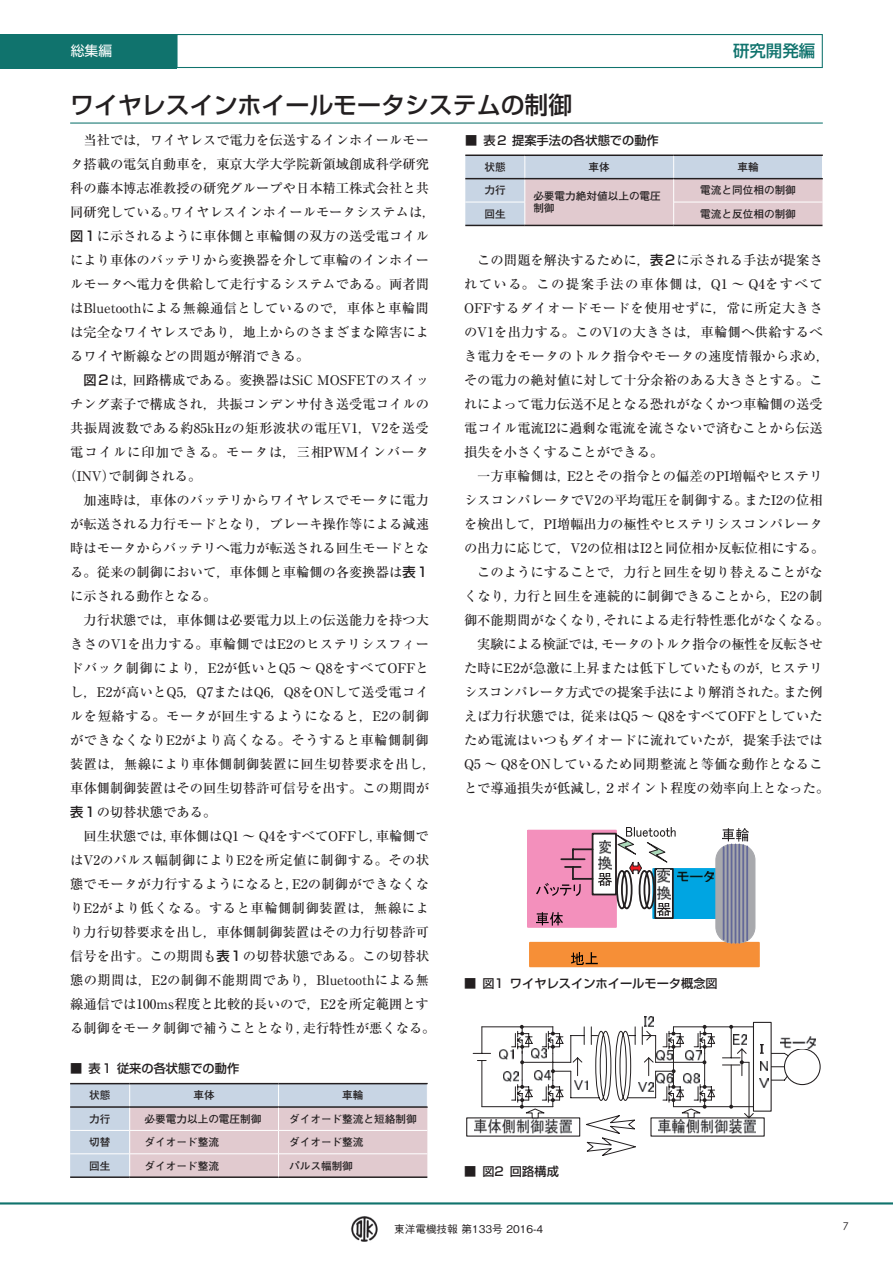
<style>
.page{position:relative;width:893px;height:1263px;background:#fff}
.page>*{position:absolute;margin:0;border:0;box-sizing:border-box;transform-origin:0 0}
.t1{font:500 23.85px "Shin Go Pro";color:#231f20}
.t2{font:500 16.5px "Shin Go Pro";color:#10736d}
.t3{font:13.8px "Shin Go Pro";color:#fff}
.t4{font:500 13.35px/24px "Ryumin Pro";color:#231f20}
.t5{font:500 13.35px "Ryumin Pro";letter-spacing:.03em;color:#231f20}
.t6{font:500 13.35px "Ryumin Pro";letter-spacing:.04em;color:#231f20}
.t7{font:500 13.35px "Ryumin Pro";letter-spacing:.045em;color:#231f20}
.t8{font:500 13.35px "Ryumin Pro";letter-spacing:.035em;color:#231f20}
.t9{font:500 13.35px "Ryumin Pro";letter-spacing:.02em;color:#231f20}
.t10{font:500 13.35px "Ryumin Pro";letter-spacing:.075em;color:#231f20}
.t11{font:500 12.15px "Shin Go Pro";color:#231f20}
.t12{font:700 10.65px/12.8px "Futo Go B101 Pro";color:#231f20}
.t13{font:500 10.65px "Gothic BBB Pro";color:#231f20}
.t14{font:10.65px "Century Gothic";color:#231f20}
.s1{font-family:"Shin Go Pro"}
</style>
<div class="page">
<hr style="left:0;top:1202px;width:893px;height:2px;background:#10736d">
<div style="left:176px;top:34px;width:647px;height:34px;border:1px solid #10736d"></div>
<div style="left:0;top:34px;width:176px;height:34px;background:#10736d"></div>
<hr style="left:70px;top:123px;width:753px;height:1px;background:#10736d">
<hr style="left:70px;top:1083px;width:60px;height:1px;background:#231f20">
<hr style="left:130px;top:1083px;width:149px;height:1px;background:#231f20">
<hr style="left:279px;top:1083px;width:149px;height:1px;background:#231f20">
<hr style="left:70px;top:1176px;width:60px;height:2px;background:#231f20">
<hr style="left:130px;top:1176px;width:149px;height:2px;background:#231f20">
<hr style="left:279px;top:1176px;width:148px;height:2px;background:#231f20">
<svg style="left:70px;top:1084px;width:358px;height:93px;background:#d4cad3"></svg>
<svg style="left:465px;top:155px;width:358px;height:70px;background:#cfc8d1"></svg>
<hr style="left:525px;top:225px;width:149px;height:1px;background:#231f20">
<hr style="left:465px;top:225px;width:60px;height:1px;background:#231f20">
<hr style="left:674px;top:225px;width:148px;height:1px;background:#231f20">
<div style="left:528px;top:831px;width:88px;height:96px;background:#f390bc"></div>
<div style="left:527px;top:830px;width:90px;height:98px;border:2px solid #f390bc"></div>
<div style="left:593px;top:834px;width:23px;height:60px;background:#fff"></div>
<div style="left:592px;top:833px;width:25px;height:62px;border:2px solid #231f20"></div>
<div style="left:653px;top:869px;width:63px;height:49px;background:#00a5e2"></div>
<div style="left:652px;top:868px;width:65px;height:51px;border:2px solid #00a5e2"></div>
<div style="left:530px;top:943px;width:229px;height:23px;background:#f68f37"></div>
<div style="left:529px;top:942px;width:231px;height:25px;border:2px solid #f68f37"></div>
<svg style="left:657px;top:915px;width:14px;height:1px"></svg>
<div style="left:654px;top:868px;width:20px;height:51px;border:2px solid #231f20"></div>
<svg style="left:716px;top:844px;width:39px;height:99px;background:#9d9fa9"></svg>
<div style="left:715px;top:844px;width:40px;height:99px;border:1px solid #a8a9ad;border-radius:16px"></div>
<hr style="left:746px;top:846px;width:2px;height:94px;background:#636898">
<hr style="left:723px;top:847px;width:1px;height:92px;background:#636898">
<hr style="left:727px;top:845px;width:1px;height:97px;background:#636898">
<hr style="left:731px;top:844px;width:1px;height:99px;background:#636898">
<hr style="left:742px;top:845px;width:2px;height:96px;background:#636898">
<hr style="left:738px;top:844px;width:2px;height:99px;background:#636898">
<hr style="left:735px;top:844px;width:1px;height:99px;background:#636898">
<hr style="left:573px;top:878px;width:20px;height:2px;background:#231f20">
<hr style="left:573px;top:848px;width:20px;height:2px;background:#231f20">
<svg style="left:572px;top:849px;width:2px;height:9px"></svg>
<svg style="left:565px;top:866px;width:16px;height:13px"></svg>
<hr style="left:561px;top:858px;width:24px;height:2px;background:#231f20">
<img style="left:537px;top:883px;width:44px;height:13px">
<img style="left:571px;top:952px;width:26px;height:12px">
<img style="left:536px;top:913px;width:26px;height:13px">
<img style="left:722px;top:828px;width:26px;height:13px">
<img style="left:627px;top:828px;width:49px;height:8px">
<svg style="left:598px;top:834px;width:77px;height:81px"></svg>
<img style="left:678px;top:870px;width:35px;height:12px">
<hr style="left:677px;top:869px;width:36px;height:1px;background:#00a5e2">
<div style="left:784px;top:1048px;width:37px;height:37px;border:1px solid #231f20;border-radius:50%"></div>
<img style="left:789px;top:1036px;width:26px;height:12px">
<div style="left:466px;top:1117px;width:114px;height:19px;border:1px solid #231f20"></div>
<svg style="left:473px;top:1017px;width:316px;height:139px"></svg>
<img style="left:351px;top:1216px;width:27px;height:26px">
<p class="t3" style="left:71px;top:40px;width:43px">総集編</p>
<p class="t2" style="left:733px;top:37px;width:84px">研究開発編</p>
<h1 class="t1" style="left:70px;top:86px;width:504px">ワイヤレスインホイールモータシステムの制御</h1>
<p class="t4" style="left:70px;top:128px;width:367px;text-indent:13px">当社では，ワイヤレスで電力を伝送するインホイールモータ搭載の電気自動車を，東京大学大学院新領域創成科学研究科の藤本博志准教授の研究グループや日本精工株式会社と共同研究している。ワイヤレスインホイールモータシステムは，<span class="s1">図１</span>に示されるように車体側と車輪側の双方の送受電コイルにより車体のバッテリから変換器を介して車輪のインホイールモータへ電力を供給して走行するシステムである。両者間はBluetoothによる無線通信としているので，車体と車輪間は完全なワイヤレスであり，地上からのさまざまな障害によるワイヤ断線などの問題が解消できる。</p>
<p class="t4" style="left:83px;top:367px;width:347px"><span class="s1">図２</span>は，回路構成である。変換器はSiC MOSFETのスイッ</p>
<p class="t4" style="left:70px;top:391px;width:360px">チング素子で構成され，共振コンデンサ付き送受電コイルの</p>
<p class="t6" style="left:70px;top:418px;width:360px">共振周波数である約85kHzの矩形波状の電圧V1，V2を送受</p>
<p class="t10" style="left:70px;top:442px;width:360px">電コイルに印加できる。モータは，三相PWMインバータ</p>
<p class="t4" style="left:64px;top:463px;width:140px">（INV）で制御される。</p>
<p class="t4" style="left:83px;top:487px;width:347px">加速時は，車体のバッテリからワイヤレスでモータに電力</p>
<p class="t4" style="left:70px;top:511px;width:360px">が転送される力行モードとなり，ブレーキ操作等による減速</p>
<p class="t4" style="left:70px;top:535px;width:360px">時はモータからバッテリへ電力が転送される回生モードとな</p>
<p class="t4" style="left:70px;top:559px;width:360px">る。従来の制御において，車体側と車輪側の各変換器は<span class="s1">表１</span></p>
<p class="t4" style="left:70px;top:583px;width:148px">に示される動作となる。</p>
<p class="t4" style="left:83px;top:607px;width:347px">力行状態では，車体側は必要電力以上の伝送能力を持つ大</p>
<p class="t5" style="left:70px;top:633px;width:360px">きさのV1を出力する。車輪側ではE2のヒステリシスフィー</p>
<p class="t7" style="left:70px;top:657px;width:360px">ドバック制御により，E2が低いとQ5 ～ Q8をすべてOFFと</p>
<p class="t4" style="left:70px;top:679px;width:360px">し，E2が高いとQ5，Q7またはQ6，Q8をONして送受電コイ</p>
<p class="t6" style="left:70px;top:705px;width:360px">ルを短絡する。モータが回生するようになると，E2の制御</p>
<p class="t8" style="left:70px;top:729px;width:360px">ができなくなりE2がより高くなる。そうすると車輪側制御</p>
<p class="t9" style="left:70px;top:753px;width:367px">装置は，無線により車体側制御装置に回生切替要求を出し，</p>
<p class="t4" style="left:70px;top:775px;width:360px">車体側制御装置はその回生切替許可信号を出す。この期間が</p>
<p class="t4" style="left:70px;top:799px;width:148px"><span class="s1">表１</span>の切替状態である。</p>
<p class="t4" style="left:83px;top:823px;width:347px">回生状態では，車体側はQ1 ～ Q4をすべてOFFし，車輪側で</p>
<p class="t5" style="left:70px;top:849px;width:360px">はV2のパルス幅制御によりE2を所定値に制御する。その状</p>
<p class="t4" style="left:70px;top:871px;width:360px">態でモータが力行するようになると，E2の制御ができなくな</p>
<p class="t6" style="left:70px;top:897px;width:360px">りE2がより低くなる。すると車輪側制御装置は，無線によ</p>
<p class="t4" style="left:70px;top:919px;width:360px">り力行切替要求を出し，車体側制御装置はその力行切替許可</p>
<p class="t4" style="left:70px;top:943px;width:360px">信号を出す。この期間も<span class="s1">表１</span>の切替状態である。この切替状</p>
<p class="t5" style="left:70px;top:969px;width:360px">態の期間は，E2の制御不能期間であり，Bluetoothによる無</p>
<p class="t4" style="left:70px;top:990px;width:360px">線通信では100ms程度と比較的長いので，E2を所定範囲とす</p>
<p class="t4" style="left:70px;top:1014px;width:367px">る制御をモータ制御で補うこととなり，走行特性が悪くなる。</p>
<p class="t11" style="left:70px;top:1058px;width:171px">■ 表１ 従来の各状態での動作</p>
<p class="t12" style="left:89px;top:1087px;width:23px">状態</p>
<p class="t12" style="left:193px;top:1087px;width:23px">車体</p>
<p class="t12" style="left:342px;top:1087px;width:23px">車輪</p>
<p class="t12" style="left:89px;top:1111px;width:23px">力行</p>
<p class="t12" style="left:145px;top:1111px;width:118px">必要電力以上の電圧制御</p>
<p class="t12" style="left:289px;top:1111px;width:129px">ダイオード整流と短絡制御</p>
<p class="t12" style="left:89px;top:1134px;width:23px">切替</p>
<p class="t12" style="left:145px;top:1134px;width:76px">ダイオード整流</p>
<p class="t12" style="left:289px;top:1134px;width:76px">ダイオード整流</p>
<p class="t12" style="left:89px;top:1158px;width:23px">回生</p>
<p class="t12" style="left:145px;top:1158px;width:76px">ダイオード整流</p>
<p class="t12" style="left:289px;top:1158px;width:65px">パルス幅制御</p>
<p class="t11" style="left:465px;top:130px;width:195px">■ 表２ 提案手法の各状態での動作</p>
<p class="t12" style="left:484px;top:159px;width:23px">状態</p>
<p class="t12" style="left:589px;top:159px;width:23px">車体</p>
<p class="t12" style="left:737px;top:159px;width:23px">車輪</p>
<p class="t12" style="left:484px;top:183px;width:23px">力行</p>
<p class="t12" style="left:700px;top:183px;width:97px">電流と同位相の制御</p>
<p class="t12" style="left:533px;top:188px;width:129px">必要電力絶対値以上の電圧制御</p>
<p class="t12" style="left:484px;top:206px;width:23px">回生</p>
<p class="t12" style="left:700px;top:206px;width:97px">電流と反位相の制御</p>
<p class="t4" style="left:464px;top:247px;width:367px;text-indent:13px">この問題を解決するために，<span class="s1">表２</span>に示される手法が提案されている。この提案手法の車体側は，Q1 ～ Q4をすべて<br>OFFするダイオードモードを使用せずに，常に所定大きさのV1を出力する。このV1の大きさは，車輪側へ供給するべき電力をモータのトルク指令やモータの速度情報から求め，その電力の絶対値に対して十分余裕のある大きさとする。これによって電力伝送不足となる恐れがなくかつ車輪側の送受電コイル電流I2に過剰な電流を流さないで済むことから伝送損失を小さくすることができる。</p>
<p class="t4" style="left:464px;top:463px;width:367px;text-align:center">一方車輪側は，E2とその指令との偏差のPI増幅やヒステリ<br>シスコンパレータでV2の平均電圧を制御する。またI2の位相を検出して，PI増幅出力の極性やヒステリシスコンパレータの出力に応じて，V2の位相はI2と同位相か反転位相にする。このようにすることで，力行と回生を切り替えることがな<br>くなり，力行と回生を連続的に制御できることから，E2の制御不能期間がなくなり，それによる走行特性悪化がなくなる。実験による検証では，モータのトルク指令の極性を反転させ<br>た時にE2が急激に上昇または低下していたものが，ヒステリシスコンパレータ方式での提案手法により解消された。また例えば力行状態では，従来はQ5 ～ Q8をすべてOFFとしていたため電流はいつもダイオードに流れていたが，提案手法では<br>Q5 ～ Q8をONしているため同期整流と等価な動作となることで導通損失が低減し，２ポイント程度の効率向上となった。</p>
<p class="t11" style="left:464px;top:973px;width:255px">■ 図1 ワイヤレスインホイールモータ概念図</p>
<p class="t11" style="left:464px;top:1162px;width:96px">■ 図2 回路構成</p>
<p class="t13" style="left:394px;top:1220px;width:151px">東洋電機技報 第133号 2016-4</p>
<p class="t14" style="left:843px;top:1219px;width:7px">7</p>
</div>
